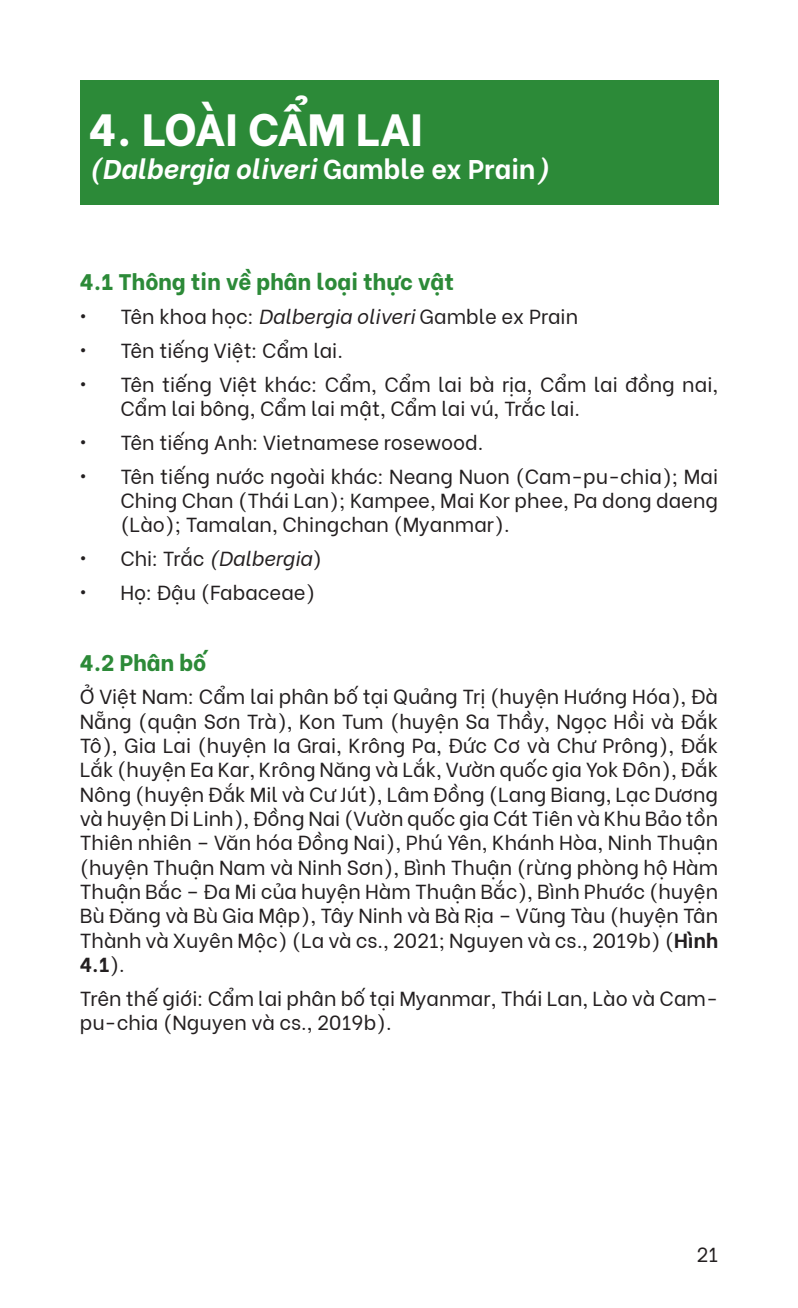
<style>
.page{position:relative;width:798px;height:1308px;background:#fff}
.page>*{position:absolute;margin:0;border:0;box-sizing:border-box;transform-origin:0 0}
.t1{font:800 45px "Be Vietnam";color:#fff}
.t2{font:italic 700 27px "Be Vietnam";color:#fff}
.t3{font:800 22.5px "Be Vietnam";color:#2c8a38}
.t4{font:20.25px/24.3px "Be Vietnam";color:#231f20}
.s1{font-style:normal}
.s2{font-style:italic}
.s3{font-weight:700}
</style>
<div class="page">
<div style="left:80px;top:80px;width:638px;height:124px;background:#2c8a38"></div>
<h1 class="t1" style="left:89px;top:92px;width:335px">4. LOÀI CẨM LAI</h1>
<h2 class="t2" style="left:89px;top:146px;width:462px">(Dalbergia oliveri <span class="s1">Gamble ex Prain</span>)</h2>
<p class="t3" style="left:80px;top:263px;width:376px">4.1 Thông tin về phân loại thực vật</p>
<p class="t4" style="left:80px;top:302px;width:499px">• Tên khoa học: <span class="s2">Dalbergia oliveri</span> Gamble ex Prain</p>
<p class="t4" style="left:80px;top:336px;width:264px">• Tên tiếng Việt: Cẩm lai.</p>
<p class="t4" style="left:120px;top:370px;width:599px;text-indent:-40px">• Tên tiếng Việt khác: Cẩm, Cẩm lai bà rịa, Cẩm lai đồng nai,<br>Cẩm lai bông, Cẩm lai mật, Cẩm lai vú, Trắc lai.</p>
<p class="t4" style="left:80px;top:428px;width:405px">• Tên tiếng Anh: Vietnamese rosewood.</p>
<p class="t4" style="left:120px;top:462px;width:599px;text-align:justify;text-indent:-40px">• Tên tiếng nước ngoài khác: Neang Nuon (Cam-pu-chia); Mai Ching Chan (Thái Lan); Kampee, Mai Kor phee, Pa dong daeng (Lào); Tamalan, Chingchan (Myanmar).</p>
<p class="t4" style="left:80px;top:544px;width:243px">• Chi: Trắc <span class="s2">(Dalbergia</span>)</p>
<p class="t4" style="left:80px;top:578px;width:237px">• Họ: Đậu (Fabaceae)</p>
<p class="t3" style="left:80px;top:643px;width:128px">4.2 Phân bố</p>
<p class="t4" style="left:80px;top:683px;width:639px;text-align:justify">Ở Việt Nam: Cẩm lai phân bố tại Quảng Trị (huyện Hướng Hóa), Đà Nẵng (quận Sơn Trà), Kon Tum (huyện Sa Thầy, Ngọc Hồi và Đắk Tô), Gia Lai (huyện Ia Grai, Krông Pa, Đức Cơ và Chư Prông), Đắk Lắk (huyện Ea Kar, Krông Năng và Lắk, Vườn quốc gia Yok Đôn), Đắk Nông (huyện Đắk Mil và Cư Jút), Lâm Đồng (Lang Biang, Lạc Dương và huyện Di Linh), Đồng Nai (Vườn quốc gia Cát Tiên và Khu Bảo tồn Thiên nhiên – Văn hóa Đồng Nai), Phú Yên, Khánh Hòa, Ninh Thuận (huyện Thuận Nam và Ninh Sơn), Bình Thuận (rừng phòng hộ Hàm Thuận Bắc – Đa Mi của huyện Hàm Thuận Bắc), Bình Phước (huyện Bù Đăng và Bù Gia Mập), Tây Ninh và Bà Rịa – Vũng Tàu (huyện Tân Thành và Xuyên Mộc) (La và cs., 2021; Nguyen và cs., 2019b) (<span class="s3">Hình 4.1</span>).</p>
<p class="t4" style="left:80px;top:984px;width:639px">Trên thế giới: Cẩm lai phân bố tại Myanmar, Thái Lan, Lào và Cam&shy;pu-chia (Nguyen và cs., 2019b).</p>
<p class="t4" style="left:696px;top:1240px;width:23px">21</p>
</div>
